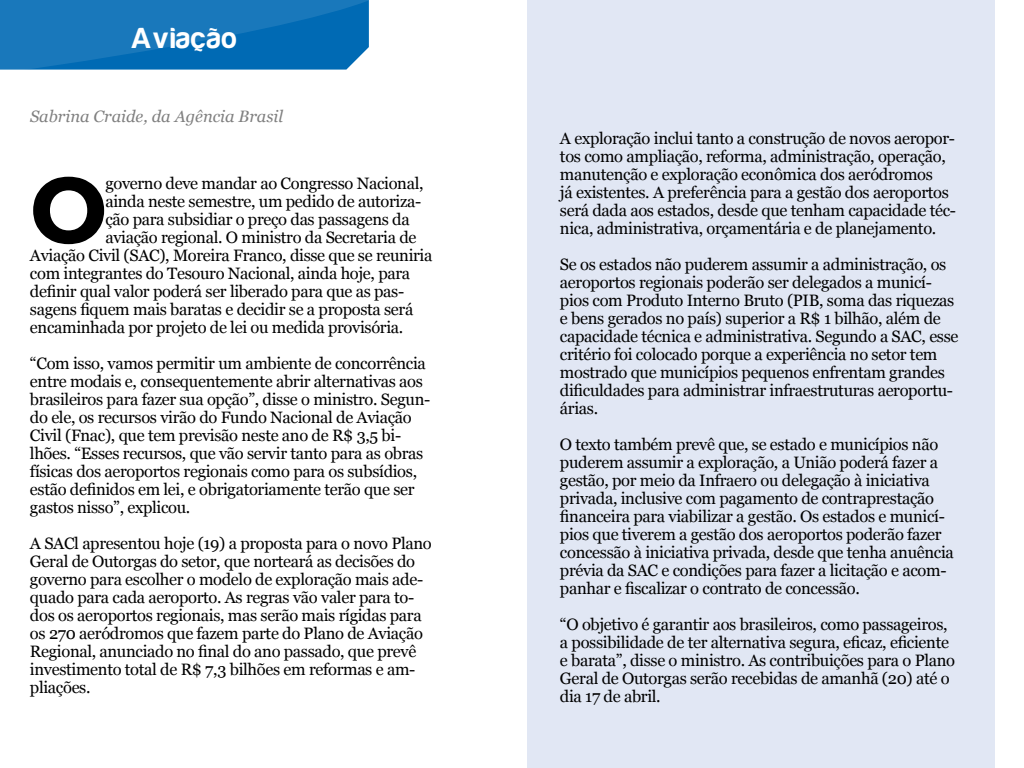
<style>
.page{position:relative;width:1024px;height:768px;background:#fff}
.page>*{position:absolute;margin:0;border:0;box-sizing:border-box;transform-origin:0 0}
.t1{font:700 95.6px "Humanist 521 BT";color:#000}
.t2{font:30px "Harabara";color:#fff}
.t3{font:16.5px/18px "Georgia";letter-spacing:-.02em;color:#000}
.t4{font:italic 16.5px "Georgia";color:#808080}
</style>
<div class="page">
<div style="left:527px;top:0;width:467px;height:768px;background:#e1e7f4"></div>
<svg style="left:0;top:0;width:369px;height:70px;background:#1274b9"></svg>
<h2 class="t2" style="left:131px;top:22px;width:107px">Aviação</h2>
<p class="t4" style="left:30px;top:104px;width:255px">Sabrina Craide, da Agência Brasil</p>
<h1 class="t1" style="left:30px;top:151px;width:72px">O</h1>
<p class="t3" style="left:105px;top:174px;width:320px">governo deve mandar ao Congresso Nacional,</p>
<p class="t3" style="left:105px;top:192px;width:317px">ainda neste semestre, um pedido de autoriza-</p>
<p class="t3" style="left:105px;top:210px;width:306px">ção para subsidiar o preço das passagens da</p>
<p class="t3" style="left:105px;top:228px;width:313px">aviação regional. O ministro da Secretaria de</p>
<p class="t3" style="left:30px;top:246px;width:404px">Aviação Civil (SAC), Moreira Franco, disse que se reuniria</p>
<p class="t3" style="left:30px;top:264px;width:382px">com integrantes do Tesouro Nacional, ainda hoje, para</p>
<p class="t3" style="left:30px;top:282px;width:376px">definir qual valor poderá ser liberado para que as pas-</p>
<p class="t3" style="left:30px;top:300px;width:385px">sagens fiquem mais baratas e decidir se a proposta será</p>
<p class="t3" style="left:30px;top:318px;width:375px">encaminhada por projeto de lei ou medida provisória.</p>
<p class="t3" style="left:30px;top:354px;width:402px">“Com isso, vamos permitir um ambiente de concorrência entre modais e, consequentemente abrir alternativas aos brasileiros para fazer sua opção”, disse o ministro. Segun&shy;do ele, os recursos virão do Fundo Nacional de Aviação Civil (Fnac), que tem previsão neste ano de R$ 3,5 bi&shy;lhões. “Esses recursos, que vão servir tanto para as obras físicas dos aeroportos regionais como para os subsídios, estão definidos em lei, e obrigatoriamente terão que ser gastos nisso”, explicou.</p>
<p class="t3" style="left:30px;top:534px;width:403px">A SACl apresentou hoje (19) a proposta para o novo Plano Geral de Outorgas do setor, que norteará as decisões do governo para escolher o modelo de exploração mais ade&shy;quado para cada aeroporto. As regras vão valer para to&shy;dos os aeroportos regionais, mas serão mais rígidas para os 270 aeródromos que fazem parte do Plano de Aviação Regional, anunciado no final do ano passado, que prevê investimento total de R$ 7,3 bilhões em reformas e am&shy;pliações.</p>
<p class="t3" style="left:560px;top:129px;width:398px">A exploração inclui tanto a construção de novos aeropor&shy;tos como ampliação, reforma, administração, operação, manutenção e exploração econômica dos aeródromos<br>já existentes. A preferência para a gestão dos aeroportos será dada aos estados, desde que tenham capacidade téc&shy;nica, administrativa, orçamentária e de planejamento.</p>
<p class="t3" style="left:560px;top:255px;width:400px">Se os estados não puderem assumir a administração, os aeroportos regionais poderão ser delegados a municí&shy;pios com Produto Interno Bruto (PIB, soma das riquezas e bens gerados no país) superior a R$ 1 bilhão, além de capacidade técnica e administrativa. Segundo a SAC, esse critério foi colocado porque a experiência no setor tem mostrado que municípios pequenos enfrentam grandes dificuldades para administrar infraestruturas aeroportu&shy;árias.</p>
<p class="t3" style="left:560px;top:435px;width:395px">O texto também prevê que, se estado e municípios não puderem assumir a exploração, a União poderá fazer a gestão, por meio da Infraero ou delegação à iniciativa privada, inclusive com pagamento de contraprestação financeira para viabilizar a gestão. Os estados e municí&shy;pios que tiverem a gestão dos aeroportos poderão fazer concessão à iniciativa privada, desde que tenha anuência prévia da SAC e condições para fazer a licitação e acom&shy;panhar e fiscalizar o contrato de concessão.</p>
<p class="t3" style="left:560px;top:615px;width:397px">“O objetivo é garantir aos brasileiros, como passageiros, a possibilidade de ter alternativa segura, eficaz, eficiente e barata”, disse o ministro. As contribuições para o Plano Geral de Outorgas serão recebidas de amanhã (20) até o dia 17 de abril.</p>
</div>
